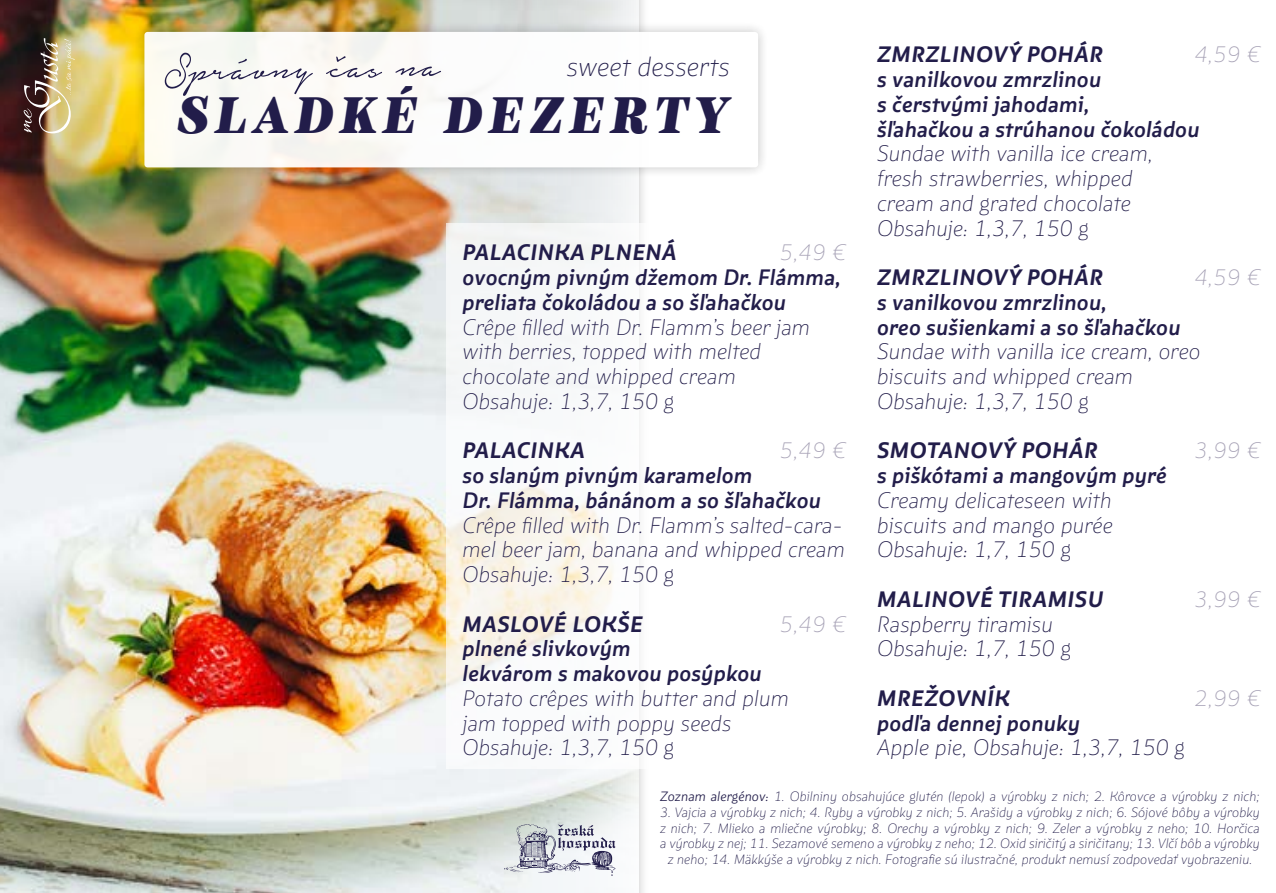
<style>
.page{position:relative;width:1276px;height:893px;background:#fff}
.page>*{position:absolute;margin:0;border:0;box-sizing:border-box;transform-origin:0 0}
.t1{font:italic 900 51.07px "TT Barrels";letter-spacing:.125em;color:#221d4a;scale:.95 1}
.t2{font:49.5px "Notera Personal Use Only";color:#221d4a}
.t3{font:italic 200 27px "Multiple Sans Alt IV";letter-spacing:.01em;color:#221d4a}
.t4{font:italic 200 22.28px/24.8px "Multiple Sans Alt IV";letter-spacing:.01em;color:#221d4a}
.t5{font:italic 600 22.28px/24.8px "Multiple Sans Alt IV";letter-spacing:.01em;color:#221d4a}
.t6{font:italic 700 22.28px "Multiple Sans Alt IV";letter-spacing:.03em;color:#221d4a}
.t7{font:italic 200 22.28px "Multiple Sans Alt IV";letter-spacing:.03em;color:#a7a2b6}
.t8{font:italic 200 13.5px/15.8px "Multiple Sans Alt IV";letter-spacing:.01em;color:#221d4a;text-align:center}
.s1{font-weight:300}
</style>
<div class="page">
<img style="left:0;top:0;width:638px;height:893px">
<div style="left:133px;top:21px;width:636px;height:157px;background:#000;opacity:.24"></div>
<div style="left:144px;top:32px;width:614px;height:135px;background:#fff;border-radius:3px"></div>
<div style="left:446px;top:223px;width:415px;height:545px;background:#fff"></div>
<img style="left:24px;top:38px;width:51px;height:95px">
<svg style="left:504px;top:824px;width:111px;height:52px"></svg>
<h2 class="t2" style="left:164px;top:45px;width:277px;rotate:-1deg">Správny čas na</h2>
<p class="t3" style="left:567px;top:51px;width:164px">sweet desserts</p>
<h1 class="t1" style="left:176px;top:85px;width:582px">SLADKÉ DEZERTY</h1>
<p class="t6" style="left:462px;top:238px;width:215px">PALACINKA PLNENÁ</p>
<p class="t5" style="left:462px;top:265px;width:380px">ovocným pivným džemom Dr. Flámma, preliata čokoládou a so šľahačkou</p>
<p class="t4" style="left:462px;top:314px;width:349px">Crêpe filled with Dr. Flamm’s beer jam with berries, topped with melted chocolate and whipped cream<br>Obsahuje: 1,3,7, 150 g</p>
<p class="t6" style="left:462px;top:436px;width:124px">PALACINKA</p>
<p class="t5" style="left:462px;top:463px;width:360px">so slaným pivným karamelom<br>Dr. Flámma, bánánom a so šľahačkou</p>
<p class="t4" style="left:462px;top:512px;width:384px;text-align:justify">Crêpe filled with Dr. Flamm’s salted-cara&shy;mel beer jam, banana and whipped cream Obsahuje: 1,3,7, 150 g</p>
<p class="t6" style="left:462px;top:610px;width:182px">MASLOVÉ LOKŠE</p>
<p class="t5" style="left:462px;top:636px;width:300px">plnené slivkovým<br>lekvárom s makovou posýpkou</p>
<p class="t4" style="left:462px;top:686px;width:328px">Potato crêpes with butter and plum jam topped with poppy seeds<br>Obsahuje: 1,3,7, 150 g</p>
<p class="t7" style="left:780px;top:240px;width:67px">5,49 €</p>
<p class="t7" style="left:780px;top:438px;width:67px">5,49 €</p>
<p class="t7" style="left:780px;top:611px;width:67px">5,49 €</p>
<p class="t6" style="left:877px;top:40px;width:227px">ZMRZLINOVÝ POHÁR</p>
<p class="t5" style="left:877px;top:67px;width:324px">s vanilkovou zmrzlinou<br>s čerstvými jahodami,<br>šľahačkou a strúhanou čokoládou</p>
<p class="t4" style="left:877px;top:141px;width:277px">Sundae with vanilla ice cream, fresh strawberries, whipped cream and grated chocolate<br>Obsahuje: 1,3,7, 150 g</p>
<p class="t6" style="left:877px;top:263px;width:227px">ZMRZLINOVÝ POHÁR</p>
<p class="t5" style="left:877px;top:290px;width:305px">s vanilkovou zmrzlinou,<br>oreo sušienkami a so šľahačkou</p>
<p class="t4" style="left:877px;top:339px;width:325px">Sundae with vanilla ice cream, oreo biscuits and whipped cream<br>Obsahuje: 1,3,7, 150 g</p>
<p class="t6" style="left:877px;top:436px;width:222px">SMOTANOVÝ POHÁR</p>
<p class="t5" style="left:877px;top:463px;width:291px">s piškótami a mangovým pyré</p>
<p class="t4" style="left:877px;top:488px;width:237px;text-align:justify">Creamy delicateseen with biscuits and mango purée Obsahuje: 1,7, 150 g</p>
<p class="t6" style="left:877px;top:585px;width:227px">MALINOVÉ TIRAMISU</p>
<p class="t4" style="left:877px;top:611px;width:195px">Raspberry tiramisu<br>Obsahuje: 1,7, 150 g</p>
<p class="t6" style="left:877px;top:684px;width:134px">MREŽOVNÍK</p>
<p class="t5" style="left:877px;top:710px;width:204px">podľa dennej ponuky</p>
<p class="t4" style="left:877px;top:735px;width:309px">Apple pie, Obsahuje: 1,3,7, 150 g</p>
<p class="t7" style="left:1194px;top:42px;width:67px">4,59 €</p>
<p class="t7" style="left:1194px;top:264px;width:67px">4,59 €</p>
<p class="t7" style="left:1194px;top:438px;width:67px">3,99 €</p>
<p class="t7" style="left:1194px;top:586px;width:67px">3,99 €</p>
<p class="t7" style="left:1194px;top:685px;width:67px">2,99 €</p>
<p class="t8" style="left:660px;top:788px;width:601px"><span class="s1">Zoznam alergénov:</span> 1. Obilniny obsahujúce glutén (lepok) a výrobky z nich; 2. Kôrovce a výrobky z nich;</p>
<p class="t8" style="left:660px;top:804px;width:601px">3. Vajcia a výrobky z nich; 4. Ryby a výrobky z nich; 5. Arašidy a výrobky z nich; 6. Sójové bôby a výrobky z nich; 7. Mlieko a mliečne výrobky; 8. Orechy a výrobky z nich; 9. Zeler a výrobky z neho; 10. Horčica a výrobky z nej; 11. Sezamové semeno a výrobky z neho; 12. Oxid siričitý a siričitany; 13. Vlčí bôb a výrobky z neho; 14. Mäkkýše a výrobky z nich. Fotografie sú ilustračné, produkt nemusí zodpovedať vyobrazeniu.</p>
</div>
